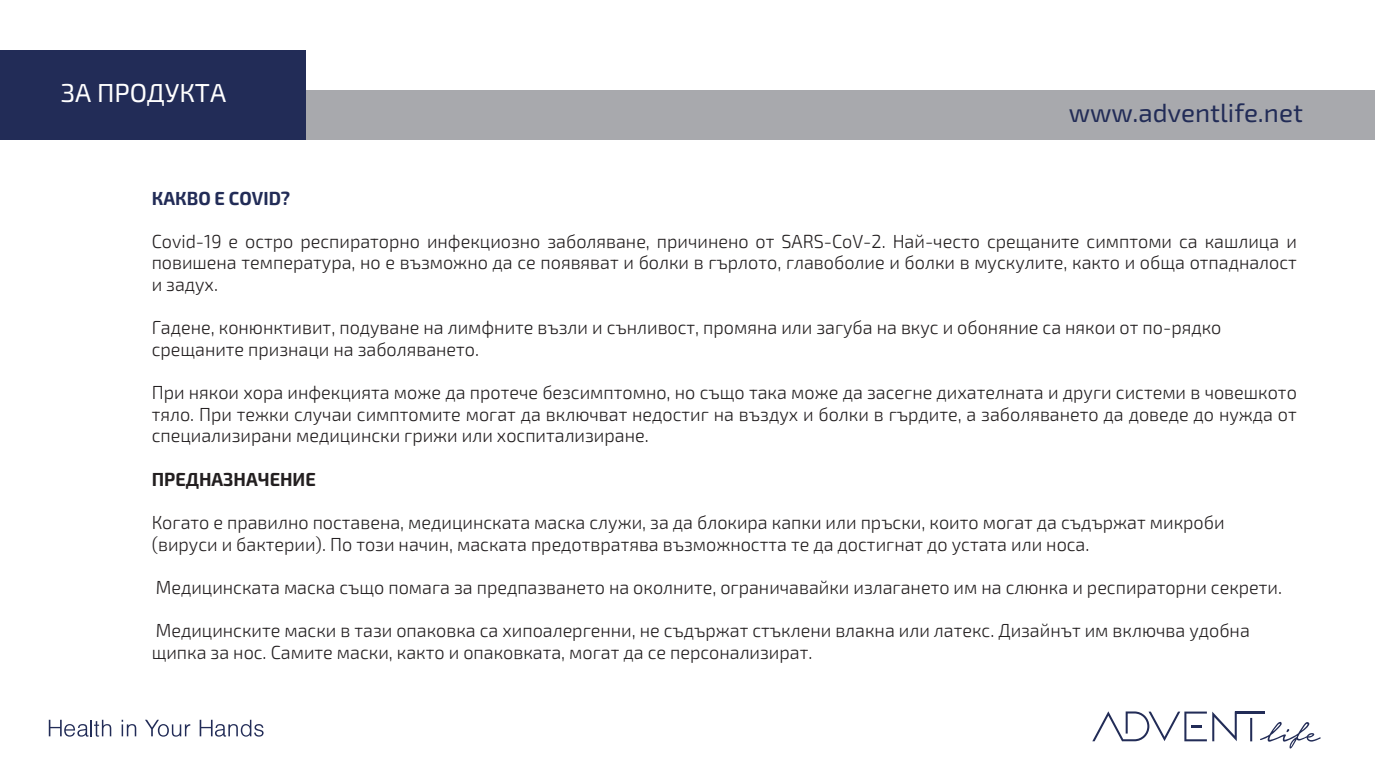
<style>
.page{position:relative;width:1377px;height:776px;background:#fff}
.page>*{position:absolute;margin:0;border:0;box-sizing:border-box;transform-origin:0 0}
.t1{font:26px "Exo 2";color:#222c57}
.t2{font:26px "Exo 2";color:#fff}
.t3{font:300 18.9px/21.6px "Exo 2";color:#231f20;scale:.95 1}
.t4{font:700 18.9px "Exo 2";color:#231f20;scale:.95 1}
.t5{font:700 18.9px "Exo 2";color:#222c57;scale:.95 1}
</style>
<div class="page">
<div style="left:295px;top:90px;width:1079px;height:49px;background:#a8a9ad"></div>
<div style="left:0;top:50px;width:306px;height:89px;background:#222c57"></div>
<svg style="left:1093px;top:711px;width:144px;height:29px"></svg>
<hr style="left:1235px;top:711px;width:30px;height:2px;background:#222c57">
<hr style="left:1250px;top:717px;width:2px;height:23px;background:#222c57">
<svg style="left:1260px;top:721px;width:60px;height:27px"></svg>
<svg style="left:49px;top:719px;width:62px;height:17px"></svg>
<svg style="left:122px;top:719px;width:14px;height:16px"></svg>
<svg style="left:145px;top:719px;width:45px;height:17px"></svg>
<svg style="left:200px;top:719px;width:64px;height:17px"></svg>
<h1 class="t2" style="left:61px;top:75px;width:167px">ЗА ПРОДУКТА</h1>
<h1 class="t1" style="left:1069px;top:95px;width:236px">www.adventlife.net</h1>
<p class="t5" style="left:152px;top:184px;width:147px">КАКВО Е COVID?</p>
<p class="t3" style="left:152px;top:229px;width:1207px;text-align:justify">Covid-19 е остро респираторно инфекциозно заболяване, причинено от SARS-CoV-2. Най-често срещаните симптоми са кашлица и повишена температура, но е възможно да се появяват и болки в гърлото, главоболие и болки в мускулите, както и обща отпадналост и задух.</p>
<p class="t3" style="left:152px;top:316px;width:1127px">Гадене, конюнктивит, подуване на лимфните възли и сънливост, промяна или загуба на вкус и обоняние са някои от по-рядко срещаните признаци на заболяването.</p>
<p class="t3" style="left:152px;top:381px;width:1207px;text-align:justify">При някои хора инфекцията може да протече безсимптомно, но също така може да засегне дихателната и други системи в човешкото тяло. При тежки случаи симптомите могат да включват недостиг на въздух и болки в гърдите, а заболяването да доведе до нужда от специализирани медицински грижи или хоспитализиране.</p>
<p class="t4" style="left:152px;top:465px;width:174px">ПРЕДНАЗНАЧЕНИЕ</p>
<p class="t3" style="left:152px;top:510px;width:1131px">Когато е правилно поставена, медицинската маска служи, за да блокира капки или пръски, които могат да съдържат микроби (вируси и бактерии). По този начин, маската предотвратява възможността те да достигнат до устата или носа.</p>
<p class="t3" style="left:156px;top:575px;width:1187px">Медицинската маска също помага за предпазването на околните, ограничавайки излагането им на слюнка и респираторни секрети.</p>
<p class="t3" style="left:152px;top:618px;width:1157px">Медицинските маски в тази опаковка са хипоалергенни, не съдържат стъклени влакна или латекс. Дизайнът им включва удобна щипка за нос. Самите маски, както и опаковката, могат да се персонализират.</p>
</div>
